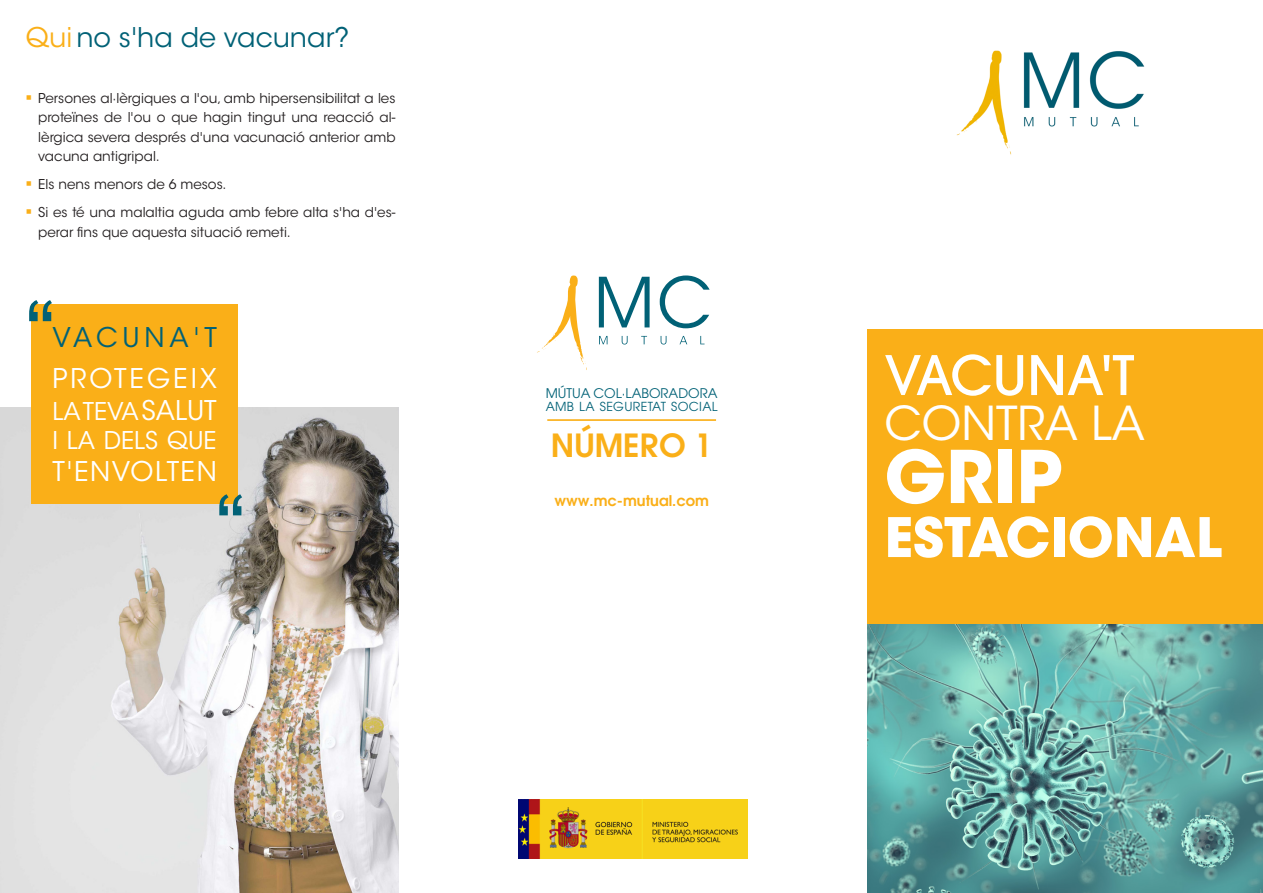
<style>
.page{position:relative;width:1263px;height:893px;background:#fff}
.page>*{position:absolute;margin:0;border:0;box-sizing:border-box;transform-origin:0 0}
.t1{font:90px "Arial";color:#016176}
.t2{font:700 72px "ITC Avant Garde Std";color:#fff}
.t3{font:700 54px "ITC Avant Garde Std";color:#fff}
.t4{font:500 54px "ITC Avant Garde Std";color:#fff}
.t5{font:46.5px "ITC Avant Garde Std";color:#fff}
.t6{font:600 31.8px "ITC Avant Garde Std";color:#faaf18}
.t7{font:27px "ITC Avant Garde Std";color:#016176}
.t8{font:27px "ITC Avant Garde Std";letter-spacing:.06em;color:#fff}
.t9{font:27px "ITC Avant Garde Std";letter-spacing:.11em;color:#fff}
.t10{font:24.3px/29.1px "ITC Avant Garde Std";color:#fff}
.t11{font:600 14.7px "ITC Avant Garde Std";color:#faaf18}
.t12{font:13.5px/19.5px "ITC Avant Garde Std";color:#231f20;text-align:justify}
.t13{font:13.2px "ITC Avant Garde Pro";color:#016176}
.t14{font:12.45px "ITC Avant Garde Pro";letter-spacing:.025em;color:#016176}
.s1{color:#faaf18}
.s2{font-size:27px}
</style>
<div class="page">
<img style="left:956px;top:50px;width:189px;height:105px">
<img style="left:518px;top:800px;width:230px;height:58px">
<img style="left:867px;top:624px;width:396px;height:269px">
<div style="left:867px;top:330px;width:396px;height:294px;background:#faaf18"></div>
<svg style="left:537px;top:275px;width:50px;height:95px"></svg>
<svg style="left:660px;top:275px;width:50px;height:53px"></svg>
<svg style="left:622px;top:336px;width:6px;height:8px"></svg>
<svg style="left:641px;top:336px;width:6px;height:8px"></svg>
<svg style="left:661px;top:336px;width:5px;height:8px"></svg>
<svg style="left:679px;top:336px;width:8px;height:8px"></svg>
<svg style="left:700px;top:336px;width:4px;height:8px"></svg>
<svg style="left:599px;top:277px;width:51px;height:50px"></svg>
<svg style="left:599px;top:336px;width:8px;height:8px"></svg>
<hr style="left:547px;top:419px;width:169px;height:2px;background:#faaf18">
<img style="left:0;top:408px;width:399px;height:485px">
<div style="left:31px;top:304px;width:207px;height:200px;background:#faaf18"></div>
<p class="t7" style="left:26px;top:20px;width:325px"><span class="s1">Qui</span>no s'ha de vacunar?</p>
<p class="t12" style="left:38px;top:88px;width:359px">Persones al·lèrgiques a l'ou, amb hipersensibilitat a les proteïnes de l'ou o que hagin tingut una reacció al· lèrgica severa després d'una vacunació anterior amb vacuna antigripal.</p>
<p class="t12" style="left:38px;top:175px;width:190px">Els nens menors de 6 mesos.</p>
<p class="t12" style="left:38px;top:203px;width:359px">Si es té una malaltia aguda amb febre alta s'ha d'es· perar fins que aquesta situació remeti.</p>
<p class="t1" style="left:26px;top:275px;width:31px">“</p>
<p class="t7" style="left:53px;top:321px;width:166px">VACUNA'T</p>
<p class="t9" style="left:53px;top:361px;width:166px">PROTEGEIX</p>
<p class="t10" style="left:53px;top:397px;width:166px">LA TEVA<span class="s2">SALUT<br></span>I LA DELS QUE</p>
<p class="t8" style="left:53px;top:455px;width:166px">T'ENVOLTEN</p>
<p class="t1" style="left:245px;top:541px;width:31px;rotate:-180deg">”</p>
<p class="t13" style="left:546px;top:385px;width:173px">MÚTUA COL·LABORADORA</p>
<p class="t14" style="left:546px;top:399px;width:173px">AMB LA SEGURETAT SOCIAL</p>
<p class="t6" style="left:551px;top:424px;width:163px">NÚMERO 1</p>
<p class="t11" style="left:554px;top:491px;width:156px">www.mc-mutual.com</p>
<p class="t4" style="left:884px;top:341px;width:251px">VACUNA'T</p>
<p class="t5" style="left:884px;top:395px;width:262px">CONTRA LA</p>
<p class="t2" style="left:884px;top:430px;width:179px">GRIP</p>
<p class="t3" style="left:884px;top:502px;width:339px">ESTACIONAL</p>
</div>
